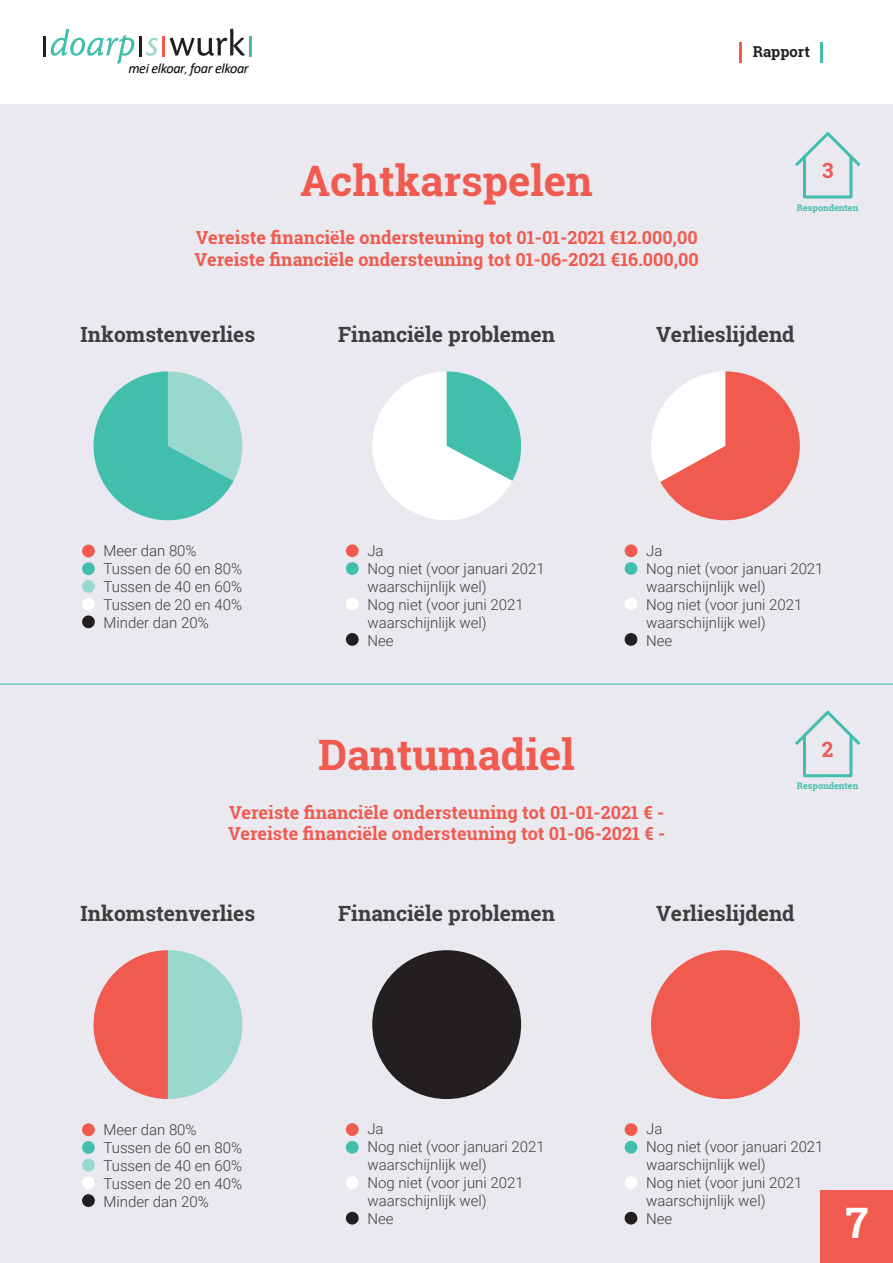
<style>
.page{position:relative;width:893px;height:1263px;background:#fff}
.page>*{position:absolute;margin:0;border:0;box-sizing:border-box;transform-origin:0 0}
.t1{font:700 42px "Roboto Slab";color:#f05a4f}
.t2{font:700 42px "Roboto Slab";color:#fff}
.t3{font:700 21px "Roboto Slab";color:#3e3e3f}
.t4{font:700 21px "Roboto Slab";color:#f05a4f}
.t5{font:700 18px/21.6px "Roboto Slab";color:#f05a4f}
.t6{font:300 15px/18px "Roboto";color:#3e3e3f}
.t7{font:700 15px "Roboto Slab";color:#231f20}
.t8{font:italic 14.25px "Calibri";letter-spacing:-.025em;color:#000001}
.t9{font:700 9px "Roboto Slab";color:#42beac}
.s1{font-size:10.65px}
</style>
<div class="page">
<div style="left:0;top:105px;width:893px;height:1158px;background:#e9e9ef"></div>
<svg style="left:146px;top:38px;width:12px;height:18px"></svg>
<hr style="left:139px;top:36px;width:2px;height:20px;background:#231f20">
<hr style="left:43px;top:36px;width:3px;height:20px;background:#231f20">
<hr style="left:162px;top:36px;width:3px;height:20px;background:#f05a4f">
<hr style="left:249px;top:36px;width:3px;height:20px;background:#42beac">
<svg style="left:51px;top:29px;width:83px;height:35px"></svg>
<svg style="left:170px;top:29px;width:75px;height:27px"></svg>
<hr style="left:739px;top:42px;width:3px;height:20px;background:#f05a4f">
<hr style="left:821px;top:42px;width:2px;height:20px;background:#42beac">
<hr style="left:0;top:684px;width:893px;height:1px;background:#42beac">
<svg style="left:795px;top:132px;width:66px;height:37px"></svg>
<div style="left:803px;top:155px;width:49px;height:43px;border:3px solid #42beac"></div>
<div style="left:82px;top:545px;width:13px;height:12px;background:#f05a4f;border-radius:50%"></div>
<div style="left:82px;top:562px;width:13px;height:13px;background:#42beac;border-radius:50%"></div>
<div style="left:82px;top:580px;width:13px;height:13px;background:#99d8cd;border-radius:50%"></div>
<div style="left:82px;top:598px;width:13px;height:12px;background:#fff;border-radius:50%"></div>
<div style="left:82px;top:615px;width:13px;height:13px;background:#231f20;border-radius:50%"></div>
<div style="left:346px;top:544px;width:13px;height:13px;background:#f05a4f;border-radius:50%"></div>
<div style="left:346px;top:562px;width:13px;height:13px;background:#42beac;border-radius:50%"></div>
<div style="left:346px;top:597px;width:13px;height:13px;background:#fff;border-radius:50%"></div>
<div style="left:346px;top:633px;width:13px;height:13px;background:#231f20;border-radius:50%"></div>
<div style="left:625px;top:544px;width:12px;height:13px;background:#f05a4f;border-radius:50%"></div>
<div style="left:625px;top:562px;width:12px;height:13px;background:#42beac;border-radius:50%"></div>
<div style="left:625px;top:597px;width:12px;height:13px;background:#fff;border-radius:50%"></div>
<div style="left:625px;top:633px;width:12px;height:13px;background:#231f20;border-radius:50%"></div>
<svg style="left:93px;top:371px;width:149px;height:150px"></svg>
<svg style="left:372px;top:371px;width:149px;height:149px"></svg>
<svg style="left:651px;top:371px;width:149px;height:149px"></svg>
<svg style="left:795px;top:710px;width:66px;height:38px"></svg>
<div style="left:803px;top:734px;width:49px;height:43px;border:3px solid #42beac"></div>
<div style="left:82px;top:1123px;width:13px;height:13px;background:#f05a4f;border-radius:50%"></div>
<div style="left:82px;top:1141px;width:13px;height:13px;background:#42beac;border-radius:50%"></div>
<div style="left:82px;top:1159px;width:13px;height:12px;background:#99d8cd;border-radius:50%"></div>
<div style="left:82px;top:1176px;width:13px;height:13px;background:#fff;border-radius:50%"></div>
<div style="left:82px;top:1194px;width:13px;height:13px;background:#231f20;border-radius:50%"></div>
<div style="left:346px;top:1123px;width:13px;height:13px;background:#f05a4f;border-radius:50%"></div>
<div style="left:346px;top:1141px;width:13px;height:13px;background:#42beac;border-radius:50%"></div>
<div style="left:346px;top:1176px;width:13px;height:13px;background:#fff;border-radius:50%"></div>
<div style="left:346px;top:1212px;width:13px;height:12px;background:#231f20;border-radius:50%"></div>
<div style="left:625px;top:1123px;width:12px;height:13px;background:#f05a4f;border-radius:50%"></div>
<div style="left:625px;top:1141px;width:12px;height:13px;background:#42beac;border-radius:50%"></div>
<div style="left:625px;top:1176px;width:12px;height:13px;background:#fff;border-radius:50%"></div>
<div style="left:625px;top:1212px;width:12px;height:12px;background:#231f20;border-radius:50%"></div>
<svg style="left:94px;top:950px;width:148px;height:149px"></svg>
<div style="left:372px;top:950px;width:149px;height:149px;background:#231f20;border-radius:74px"></div>
<div style="left:651px;top:950px;width:149px;height:149px;background:#f05a4f;border-radius:74px"></div>
<div style="left:821px;top:1191px;width:72px;height:72px;background:#f05a4f"></div>
<p class="t8" style="left:128px;top:59px;width:122px">mei elkoar<span class="s1">,</span> foar elkoar</p>
<h1 class="t1" style="left:300px;top:151px;width:294px">Achtkarspelen</h1>
<p class="t5" style="left:195px;top:227px;width:506px">Vereiste financiële ondersteuning tot 01-01-2021 €12.000,00<br>Vereiste financiële ondersteuning tot 01-06-2021 €16.000,00</p>
<p class="t7" style="left:753px;top:41px;width:59px">Rapport</p>
<h2 class="t4" style="left:822px;top:156px;width:13px">3</h2>
<p class="t9" style="left:797px;top:201px;width:63px">Respondenten</p>
<h2 class="t3" style="left:81px;top:320px;width:176px">Inkomstenverlies</h2>
<h2 class="t3" style="left:338px;top:320px;width:218px">Financiële problemen</h2>
<h2 class="t3" style="left:656px;top:320px;width:140px">Verlieslijdend</h2>
<p class="t6" style="left:104px;top:541px;width:140px">Meer dan 80%<br>Tussen de 60 en 80%<br>Tussen de 40 en 60%<br>Tussen de 20 en 40%<br>Minder dan 20%</p>
<p class="t6" style="left:367px;top:541px;width:179px">Ja<br>Nog niet (voor januari 2021 waarschijnlijk wel)<br>Nog niet (voor juni 2021 waarschijnlijk wel)<br>Nee</p>
<p class="t6" style="left:646px;top:541px;width:179px">Ja<br>Nog niet (voor januari 2021 waarschijnlijk wel)<br>Nog niet (voor juni 2021 waarschijnlijk wel)<br>Nee</p>
<h1 class="t1" style="left:318px;top:726px;width:258px">Dantumadiel</h1>
<p class="t5" style="left:228px;top:801px;width:439px">Vereiste financiële ondersteuning tot 01-01-2021 € -<br>Vereiste financiële ondersteuning tot 01-06-2021 € -</p>
<h2 class="t4" style="left:822px;top:735px;width:13px">2</h2>
<p class="t9" style="left:797px;top:780px;width:63px">Respondenten</p>
<h2 class="t3" style="left:81px;top:899px;width:176px">Inkomstenverlies</h2>
<h2 class="t3" style="left:338px;top:899px;width:218px">Financiële problemen</h2>
<h2 class="t3" style="left:656px;top:899px;width:140px">Verlieslijdend</h2>
<p class="t6" style="left:104px;top:1120px;width:140px">Meer dan 80%<br>Tussen de 60 en 80%<br>Tussen de 40 en 60%<br>Tussen de 20 en 40%<br>Minder dan 20%</p>
<p class="t6" style="left:367px;top:1119px;width:179px">Ja<br>Nog niet (voor januari 2021 waarschijnlijk wel)<br>Nog niet (voor juni 2021 waarschijnlijk wel)<br>Nee</p>
<p class="t6" style="left:646px;top:1119px;width:179px">Ja<br>Nog niet (voor januari 2021 waarschijnlijk wel)<br>Nog niet (voor juni 2021 waarschijnlijk wel)<br>Nee</p>
<h1 class="t2" style="left:845px;top:1194px;width:24px">7</h1>
</div>
